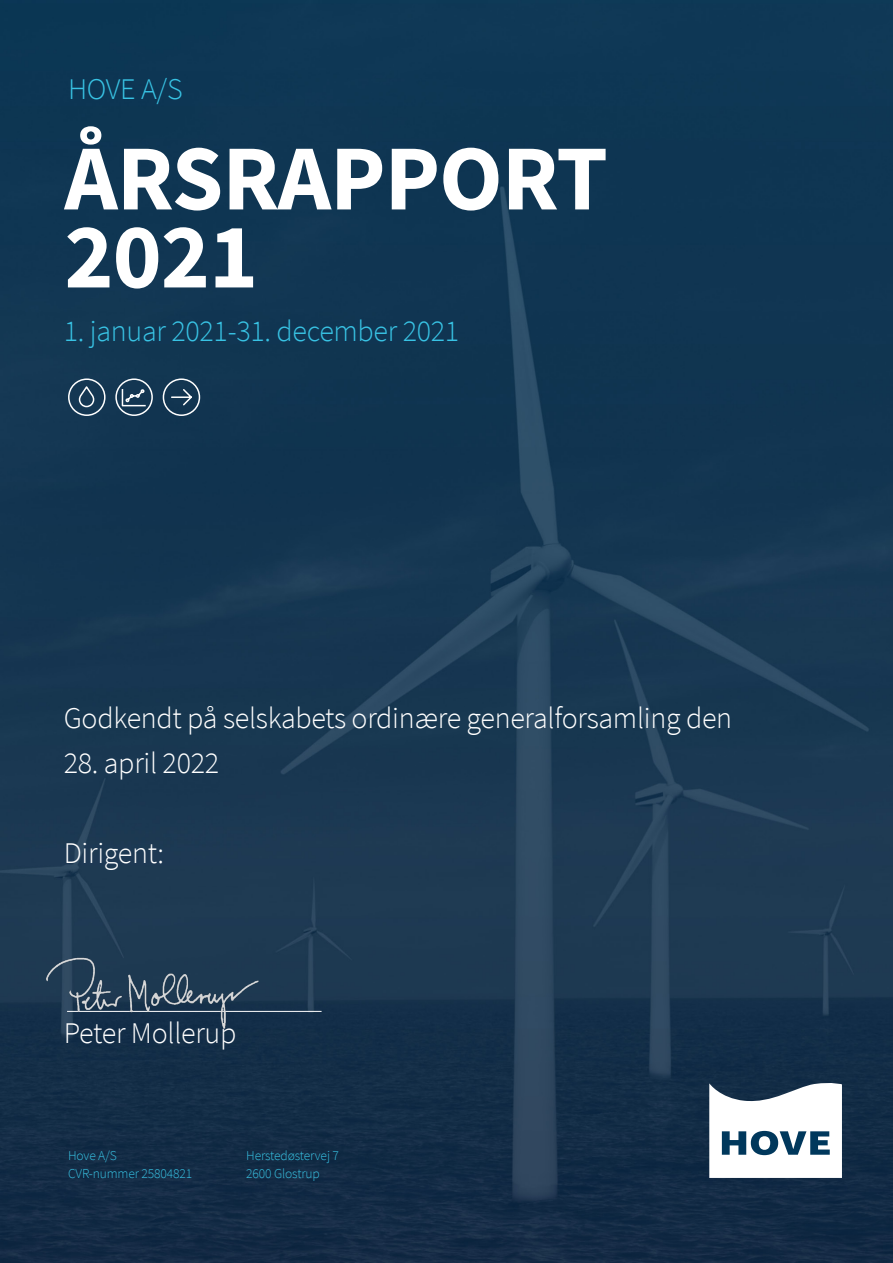
<style>
.page{position:relative;width:893px;height:1263px;background:#fff}
.page>*{position:absolute;margin:0;border:0;box-sizing:border-box;transform-origin:0 0}
.t1{font:700 93px "Source Sans Pro";letter-spacing:-.01em;color:#fff}
.t2{font:300 30px "Source Sans Pro";letter-spacing:-.01em;color:#fff}
.t3{font:300 30px "Source Sans Pro";letter-spacing:-.01em;color:#38c3e4}
.t4{font:300 13.5px/18px "Source Sans Pro";letter-spacing:-.01em;color:#38c3e4}
</style>
<div class="page">
<img style="left:0;top:0;width:893px;height:1263px">
<svg style="left:709px;top:1081px;width:133px;height:97px"></svg>
<svg style="left:67px;top:378px;width:39px;height:39px;background:#39576e"></svg>
<svg style="left:121px;top:387px;width:26px;height:20px"></svg>
<div style="left:115px;top:378px;width:38px;height:38px;border:2px solid #fff;border-radius:50%"></div>
<svg style="left:162px;top:378px;width:39px;height:39px;background:#35536b"></svg>
<hr style="left:67px;top:1011px;width:255px;height:1px;background:#fff">
<img style="left:32px;top:949px;width:235px;height:91px">
<p class="t3" style="left:68px;top:70px;width:116px">HOVE A/S</p>
<p class="t1" style="left:64px;top:116px;width:545px">ÅRSRAPPORT</p>
<p class="t1" style="left:64px;top:194px;width:195px">2021</p>
<p class="t3" style="left:64px;top:313px;width:397px">1. januar 2021-31. december 2021</p>
<p class="t2" style="left:64px;top:700px;width:670px">Godkendt på selskabets ordinære generalforsamling den</p>
<p class="t2" style="left:64px;top:745px;width:157px">28. april 2022</p>
<p class="t2" style="left:64px;top:835px;width:102px">Dirigent:</p>
<p class="t2" style="left:64px;top:1015px;width:174px">Peter Mollerup</p>
<p class="t4" style="left:68px;top:1146px;width:50px">Hove A/S</p>
<p class="t4" style="left:68px;top:1164px;width:126px">CVR-nummer 25804821</p>
<p class="t4" style="left:246px;top:1146px;width:94px">Herstedøstervej 7<br>2600 Glostrup</p>
</div>
